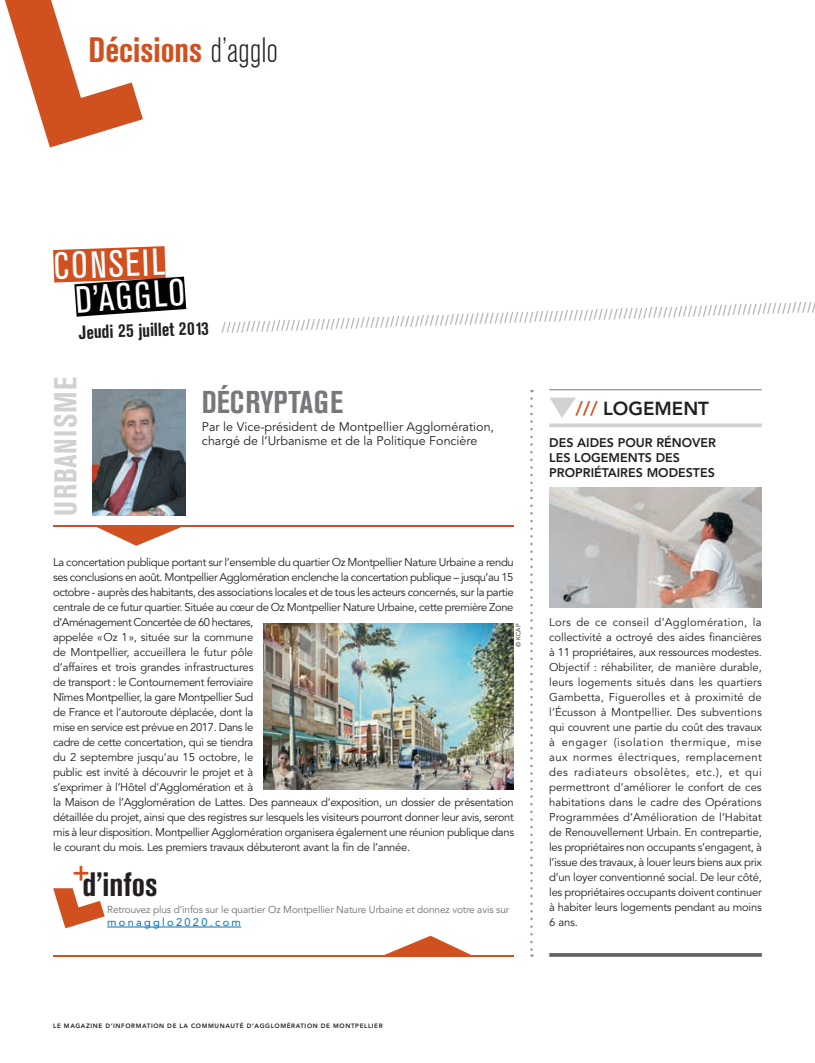
<style>
.page{position:relative;width:815px;height:1063px;background:#fff}
.page>*{position:absolute;margin:0;border:0;box-sizing:border-box;transform-origin:0 0}
.t1{font:condensed 37.5px "Akzidenz Grotesk BE";color:#fff}
.t2{font:700 condensed 35px "Akzidenz Grotesk BE";color:#d05020}
.t3{font:700 condensed 33.5px "Akzidenz Grotesk BE";color:#231f20}
.t4{font:700 condensed 33.5px "Akzidenz Grotesk BE";color:#d05020}
.t5{font:700 condensed 31.25px "Akzidenz Grotesk BE";color:#76787b}
.t6{font:700 condensed 31.25px "Akzidenz Grotesk BE";letter-spacing:.035em;color:#cfd1d2}
.t7{font:700 condensed 18.75px "Akzidenz Grotesk BE";color:#231f20}
.t8{font:800 18.75px "Avenir";color:#231f20}
.t9{font:15px "Minion Pro";color:#939598}
.Plaisir_d_Agglo_Tari{font:12.5px/13.8px "Avenir";color:#231f20}
.t10{font:800 12.5px/15px "Avenir";color:#231f20}
.texte_courant{font:11.25px/15px "Avenir";letter-spacing:-.03em;color:#231f20;text-align:justify}
.t11{font:11px "Avenir";letter-spacing:.21em;color:#0072bc}
.t12{font:10px "Avenir";letter-spacing:-.01em;color:#6c6d70}
.t13{font:800 6.25px "Avenir";letter-spacing:.1em;color:#231f20}
.t14{font:6.25px "Avenir";color:#231f20}
.s1{font-weight:300;color:#231f20}
.s2{color:#d05020}
</style>
<div class="page">
<svg style="left:4px;top:0;width:139px;height:148px"></svg>
<svg style="left:53px;top:246px;width:134px;height:71px"></svg>
<img style="left:92px;top:390px;width:93px;height:126px">
<svg style="left:97px;top:527px;width:85px;height:19px"></svg>
<hr style="left:53px;top:525px;width:461px;height:2px;background:#d05020">
<svg style="left:384px;top:936px;width:87px;height:19px"></svg>
<hr style="left:53px;top:955px;width:461px;height:2px;background:#d05020">
<svg style="left:550px;top:397px;width:26px;height:21px"></svg>
<hr style="left:549px;top:389px;width:213px;height:1px;background:#76787b">
<svg style="left:549px;top:423px;width:213px;height:4px"></svg>
<svg style="left:530px;top:399px;width:3px;height:558px"></svg>
<svg style="left:549px;top:953px;width:213px;height:4px"></svg>
<img style="left:549px;top:488px;width:213px;height:119px">
<svg style="left:53px;top:888px;width:52px;height:40px"></svg>
<hr style="left:107px;top:927px;width:134px;height:1px;background:#0072bc">
<img style="left:264px;top:624px;width:250px;height:166px">
<h2 class="t2" style="left:89px;top:30px;width:191px">Décisions <span class="s1">d’agglo</span></h2>
<p class="t1" style="left:53px;top:245px;width:113px;rotate:-2deg">CONSEIL</p>
<p class="t1" style="left:74px;top:279px;width:111px;rotate:-4deg">D’AGGLO</p>
<p class="t7" style="left:79px;top:322px;width:131px;rotate:-2deg">Jeudi 25 juillet 2013</p>
<p class="t9" style="left:221px;top:318px;width:597px;rotate:-2deg">////////////////////////////////////////////////////////////////////////////////////////////////////////////////////////</p>
<p class="t6" style="left:48px;top:516px;width:140px;rotate:-90deg">URBANISME</p>
<p class="t5" style="left:202px;top:384px;width:143px">DÉCRYPTAGE</p>
<p class="Plaisir_d_Agglo_Tari" style="left:202px;top:420px;width:294px">Par le Vice-président de Montpellier Agglomération, chargé de l’Urbanisme et de la Politique Foncière</p>
<p class="texte_courant" style="left:53px;top:555px;width:463px;text-align:left">La concertation publique portant sur l’ensemble du quartier Oz Montpellier Nature Urbaine a rendu ses conclusions en août. Montpellier Agglomération enclenche la concertation publique – jusqu’au 15 octobre - auprès des habitants, des associations locales et de tous les acteurs concernés, sur la partie centrale de ce futur quartier. Située au cœur de Oz Montpellier Nature Urbaine, cette première Zone d’Aménagement Concertée de 60 hectares,<br>appelée «Oz 1», située sur la commune<br>de Montpellier, accueillera le futur pôle<br>d’affaires et trois grandes infrastructures<br>de transport : le Contournement ferroviaire<br>Nîmes Montpellier, la gare Montpellier Sud<br>de France et l’autoroute déplacée, dont la<br>mise en service est prévue en 2017. Dans le<br>cadre de cette concertation, qui se tiendra<br>du 2 septembre jusqu’au 15 octobre, le<br>public est invité à découvrir le projet et à<br>s’exprimer à l’Hôtel d’Agglomération et à<br>la Maison de l’Agglomération de Lattes. Des panneaux d’exposition, un dossier de présentation détaillée du projet, ainsi que des registres sur lesquels les visiteurs pourront donner leur avis, seront mis à leur disposition. Montpellier Agglomération organisera également une réunion publique dans le courant du mois. Les premiers travaux débuteront avant la fin de l’année.</p>
<p class="t14" style="left:515px;top:647px;width:24px;rotate:-90deg">© KCAP</p>
<p class="t4" style="left:73px;top:853px;width:18px">+</p>
<p class="t3" style="left:82px;top:865px;width:77px">d’infos</p>
<p class="t12" style="left:107px;top:903px;width:403px">Retrouvez plus d’infos sur le quartier Oz Montpellier Nature Urbaine et donnez votre avis sur</p>
<p class="t11" style="left:107px;top:916px;width:135px">monagglo2020.com</p>
<p class="t8" style="left:576px;top:397px;width:135px"><span class="s2">///</span> LOGEMENT</p>
<p class="t10" style="left:549px;top:435px;width:168px">DES AIDES POUR RÉNOVER<br>LES LOGEMENTS DES<br>PROPRIÉTAIRES MODESTES</p>
<p class="texte_courant" style="left:549px;top:615px;width:214px">Lors de ce conseil d’Agglomération, la collectivité a octroyé des aides financières à 11 propriétaires, aux ressources modestes.<br>Objectif : réhabiliter, de manière durable, leurs logements situés dans les quartiers Gambetta, Figuerolles et à proximité de l’Écusson à Montpellier. Des subventions qui couvrent une partie du coût des travaux à engager (isolation thermique, mise aux normes électriques, remplacement des radiateurs obsolètes, etc.), et qui permettront d’améliorer le confort de ces habitations dans le cadre des Opérations Programmées d’Amélioration de l’Habitat de Renouvellement Urbain. En contrepartie, les propriétaires non occupants s’engagent, à l’issue des travaux, à louer leurs biens aux prix d’un loyer conventionné social. De leur côté, les propriétaires occupants doivent continuer à habiter leurs logements pendant au moins 6 ans.</p>
<p class="t13" style="left:53px;top:1022px;width:331px">LE MAGAZINE D’INFORMATION DE LA COMMUNAUTÉ D’AGGLOMÉRATION DE MONTPELLIER</p>
</div>
